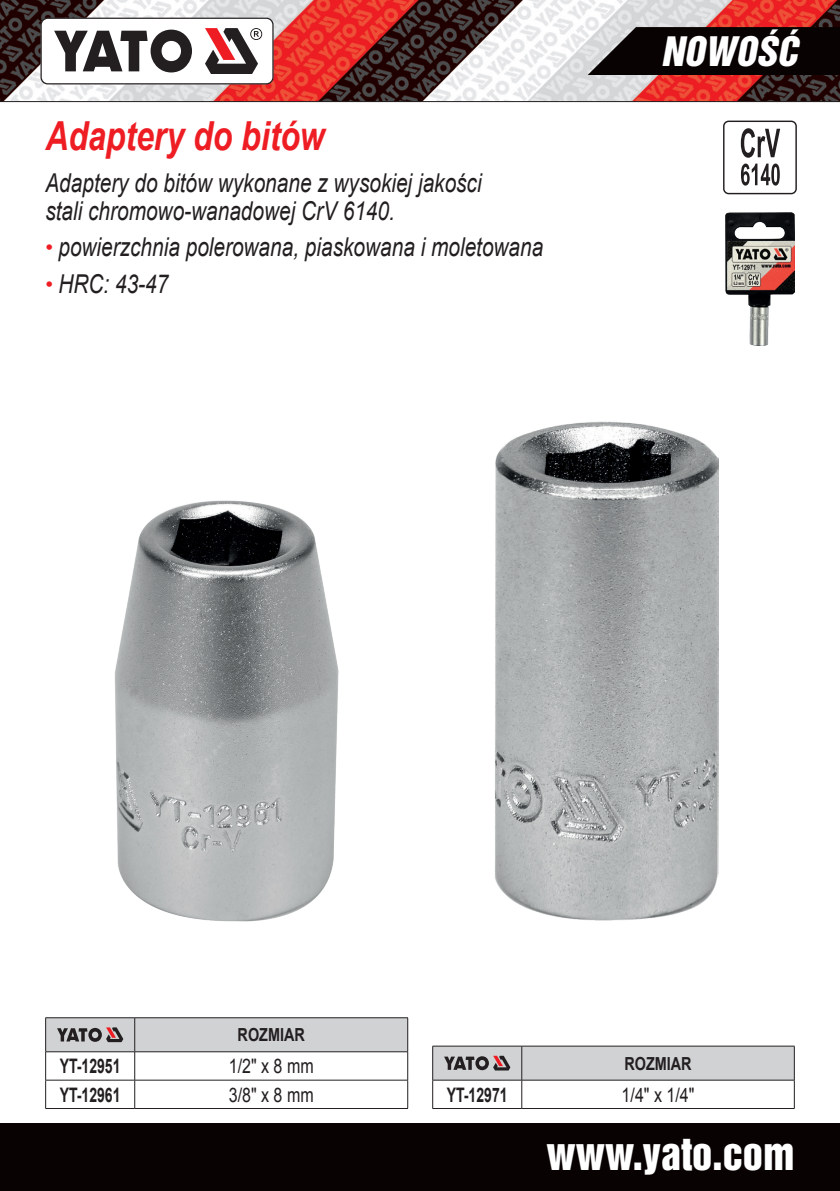
<style>
.page{position:relative;width:840px;height:1191px;background:#fff}
.page>*{position:absolute;margin:0;border:0;box-sizing:border-box;transform-origin:0 0}
.t1{font:40.4px "Switzerland Inserat";color:#fff}
.Nazwa_04{font:italic 700 40px "Arial";color:#ee1d23;scale:.8 1}
.t2{font:italic 37.2px "Switzerland Inserat";color:#fff}
.Opis_04{font:italic 26px/28px "Arial";color:#231f20;scale:.8 1}
.PARAMETR_04{font:20px "Arial";color:#231f20;scale:.8 1}
.NUMER_ARTYKULU_04{font:700 20px "Arial";color:#231f20;scale:.7 1}
.A__mm__04{font:700 18px "Arial";color:#231f20;scale:.8 1}
.s1{font-style:normal;font-size:22px;color:#ee1d23}
</style>
<div class="page">
<div style="left:0;top:1123px;width:839px;height:68px;background:#080302"></div>
<svg style="left:0;top:0;width:839px;height:102px;background:#ae7977"></svg>
<svg style="left:40px;top:18px;width:233px;height:66px"></svg>
<svg style="left:587px;top:27px;width:252px;height:48px;background:#1e1918"></svg>
<div style="left:722px;top:121px;width:74px;height:73px;border:1px solid #231f20;border-radius:5px"></div>
<svg style="left:740px;top:128px;width:39px;height:30px"></svg>
<svg style="left:741px;top:164px;width:38px;height:22px"></svg>
<img style="left:114px;top:500px;width:225px;height:421px">
<img style="left:494px;top:421px;width:224px;height:500px">
<img style="left:725px;top:213px;width:69px;height:133px">
<hr style="left:45px;top:1108px;width:90px;height:1px;background:#231f20">
<hr style="left:135px;top:1108px;width:273px;height:1px;background:#231f20">
<svg style="left:45px;top:1017px;width:363px;height:91px"></svg>
<hr style="left:432px;top:1045px;width:89px;height:1px;background:#231f20">
<hr style="left:521px;top:1045px;width:273px;height:1px;background:#231f20">
<hr style="left:432px;top:1108px;width:89px;height:1px;background:#231f20">
<hr style="left:521px;top:1108px;width:273px;height:1px;background:#231f20">
<svg style="left:432px;top:1046px;width:362px;height:62px"></svg>
<p class="Nazwa_04" style="left:45px;top:109px;width:350px">Adaptery do bitów</p>
<p class="Opis_04" style="left:45px;top:169px;width:546px">Adaptery do bitów wykonane z wysokiej jakości stali chromowo-wanadowej CrV 6140.</p>
<p class="Opis_04" style="left:45px;top:234px;width:623px"><span class="s1">•</span> powierzchnia polerowana, piaskowana i moletowana</p>
<p class="Opis_04" style="left:45px;top:270px;width:155px"><span class="s1">•</span> HRC: 43-47</p>
<h3 class="t2" style="left:660px;top:28px;width:146px">NOWOŚĆ</h3>
<p class="A__mm__04" style="left:237px;top:1023px;width:85px">ROZMIAR</p>
<p class="NUMER_ARTYKULU_04" style="left:60px;top:1052px;width:88px">YT-12951</p>
<p class="PARAMETR_04" style="left:229px;top:1053px;width:108px">1/2" x 8 mm</p>
<p class="NUMER_ARTYKULU_04" style="left:60px;top:1081px;width:88px">YT-12961</p>
<p class="PARAMETR_04" style="left:229px;top:1081px;width:108px">3/8" x 8 mm</p>
<p class="A__mm__04" style="left:624px;top:1051px;width:85px">ROZMIAR</p>
<p class="NUMER_ARTYKULU_04" style="left:446px;top:1081px;width:88px">YT-12971</p>
<p class="PARAMETR_04" style="left:621px;top:1081px;width:92px">1/4" x 1/4"</p>
<h1 class="t1" style="left:546px;top:1129px;width:249px">WWW.YATO.COM</h1>
</div>
